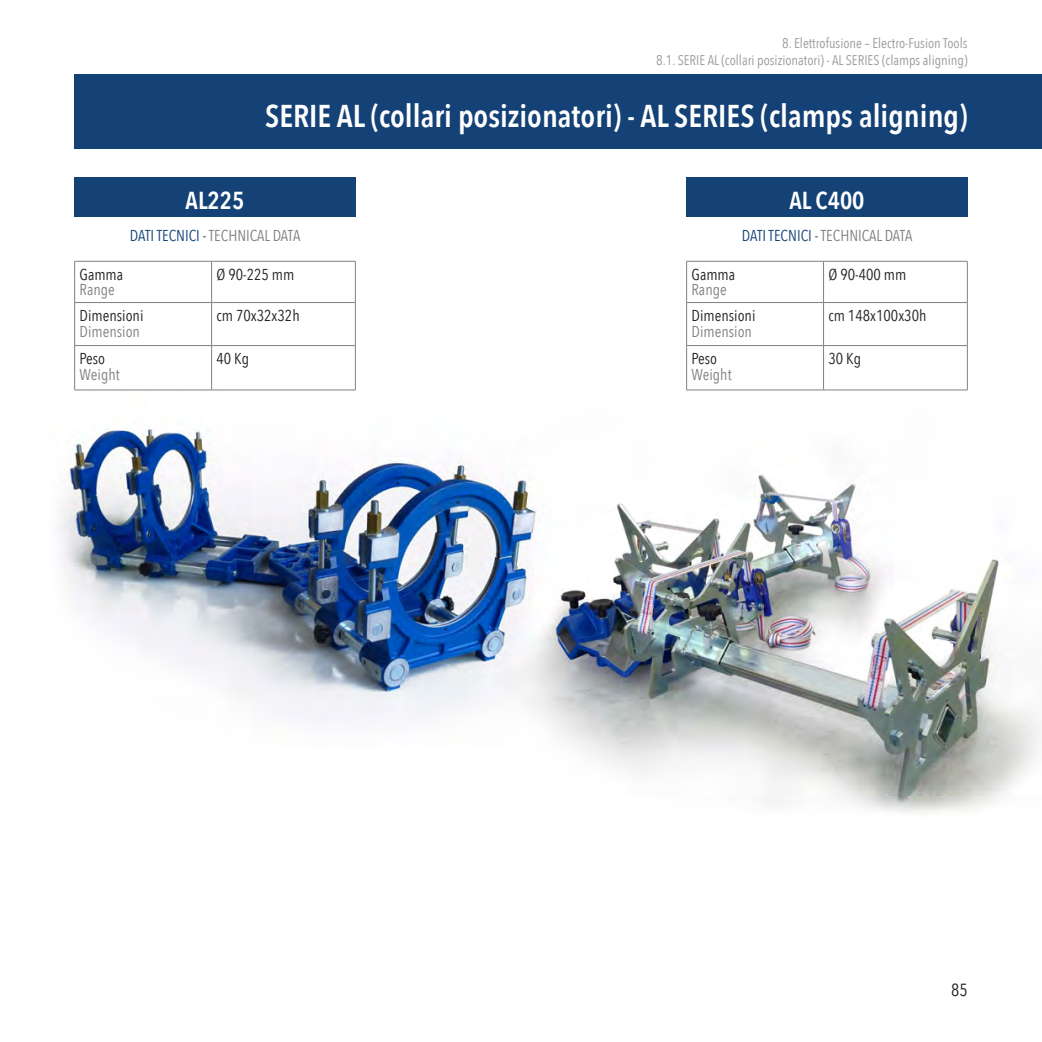
<style>
.page{position:relative;width:1042px;height:1042px;background:#fff}
.page>*{position:absolute;margin:0;border:0;box-sizing:border-box;transform-origin:0 0}
.t1{font:600 31.5px "Avenir Next Condensed";color:#fff}
.t2{font:600 24.5px "Avenir Next Condensed";color:#fff}
.t3{font:17.5px "Avenir Next Condensed";color:#231f20}
.t4{font:15.75px "Avenir Next Condensed";color:#808080}
.t5{font:15.75px "Avenir Next Condensed";color:#231f20}
.t6{font:14px/16.8px "Avenir Next Condensed";color:#999;text-align:right}
.s1{color:#144276}
</style>
<div class="page">
<div style="left:74px;top:74px;width:968px;height:75px;background:#144276"></div>
<img style="left:58px;top:352px;width:406px;height:369px">
<div style="left:74px;top:177px;width:282px;height:40px;background:#144276"></div>
<div style="left:686px;top:177px;width:281px;height:40px;background:#144276"></div>
<hr style="left:74px;top:261px;width:138px;height:1px;background:#808080">
<hr style="left:74px;top:261px;width:1px;height:41px;background:#808080">
<hr style="left:212px;top:261px;width:144px;height:1px;background:#808080">
<hr style="left:211px;top:261px;width:1px;height:41px;background:#808080">
<hr style="left:355px;top:261px;width:1px;height:41px;background:#808080">
<hr style="left:74px;top:302px;width:138px;height:1px;background:#808080">
<hr style="left:74px;top:303px;width:1px;height:42px;background:#808080">
<hr style="left:212px;top:302px;width:144px;height:1px;background:#808080">
<hr style="left:211px;top:303px;width:1px;height:42px;background:#808080">
<hr style="left:355px;top:303px;width:1px;height:42px;background:#808080">
<hr style="left:74px;top:345px;width:138px;height:1px;background:#808080">
<hr style="left:74px;top:346px;width:1px;height:44px;background:#808080">
<hr style="left:212px;top:345px;width:144px;height:1px;background:#808080">
<hr style="left:211px;top:346px;width:1px;height:44px;background:#808080">
<hr style="left:355px;top:346px;width:1px;height:44px;background:#808080">
<hr style="left:74px;top:390px;width:138px;height:1px;background:#808080">
<hr style="left:212px;top:390px;width:144px;height:1px;background:#808080">
<hr style="left:686px;top:261px;width:137px;height:1px;background:#808080">
<hr style="left:686px;top:261px;width:1px;height:41px;background:#808080">
<hr style="left:823px;top:261px;width:144px;height:1px;background:#808080">
<hr style="left:823px;top:261px;width:1px;height:41px;background:#808080">
<hr style="left:967px;top:261px;width:1px;height:41px;background:#808080">
<hr style="left:686px;top:302px;width:137px;height:1px;background:#808080">
<hr style="left:686px;top:303px;width:1px;height:42px;background:#808080">
<hr style="left:823px;top:302px;width:144px;height:1px;background:#808080">
<hr style="left:823px;top:303px;width:1px;height:42px;background:#808080">
<hr style="left:967px;top:303px;width:1px;height:42px;background:#808080">
<hr style="left:686px;top:345px;width:137px;height:1px;background:#808080">
<hr style="left:686px;top:346px;width:1px;height:44px;background:#808080">
<hr style="left:823px;top:345px;width:144px;height:1px;background:#808080">
<hr style="left:823px;top:346px;width:1px;height:44px;background:#808080">
<hr style="left:967px;top:346px;width:1px;height:44px;background:#808080">
<img style="left:464px;top:367px;width:577px;height:446px">
<p class="t6" style="left:656px;top:34px;width:313px">8. Elettrofusione – Electro-Fusion Tools<br>8.1. SERIE AL (collari posizionatori) - AL SERIES (clamps aligning)</p>
<h1 class="t1" style="left:265px;top:89px;width:704px">SERIE AL (collari posizionatori) - AL SERIES (clamps aligning)</h1>
<h2 class="t2" style="left:186px;top:179px;width:60px">AL225</h2>
<h2 class="t2" style="left:789px;top:179px;width:77px">AL C400</h2>
<p class="t4" style="left:130px;top:222px;width:172px"><span class="s1">DATI TECNICI -</span> TECHNICAL DATA</p>
<p class="t4" style="left:742px;top:222px;width:172px"><span class="s1">DATI TECNICI -</span> TECHNICAL DATA</p>
<p class="t5" style="left:80px;top:260px;width:45px">Gamma</p>
<p class="t4" style="left:80px;top:276px;width:37px">Range</p>
<p class="t5" style="left:217px;top:260px;width:79px">Ø 90-225 mm</p>
<p class="t5" style="left:691px;top:260px;width:45px">Gamma</p>
<p class="t4" style="left:691px;top:276px;width:37px">Range</p>
<p class="t5" style="left:828px;top:260px;width:79px">Ø 90-400 mm</p>
<p class="t5" style="left:80px;top:302px;width:65px">Dimensioni</p>
<p class="t4" style="left:80px;top:317px;width:62px">Dimension</p>
<p class="t5" style="left:80px;top:345px;width:27px">Peso</p>
<p class="t4" style="left:80px;top:360px;width:42px">Weight</p>
<p class="t5" style="left:217px;top:302px;width:85px">cm 70x32x32h</p>
<p class="t5" style="left:217px;top:345px;width:34px">40 Kg</p>
<p class="t5" style="left:691px;top:302px;width:65px">Dimensioni</p>
<p class="t4" style="left:691px;top:317px;width:62px">Dimension</p>
<p class="t5" style="left:691px;top:345px;width:27px">Peso</p>
<p class="t4" style="left:691px;top:360px;width:42px">Weight</p>
<p class="t5" style="left:828px;top:302px;width:99px">cm 148x100x30h</p>
<p class="t5" style="left:828px;top:345px;width:34px">30 Kg</p>
<p class="t3" style="left:951px;top:975px;width:18px">85</p>
</div>
